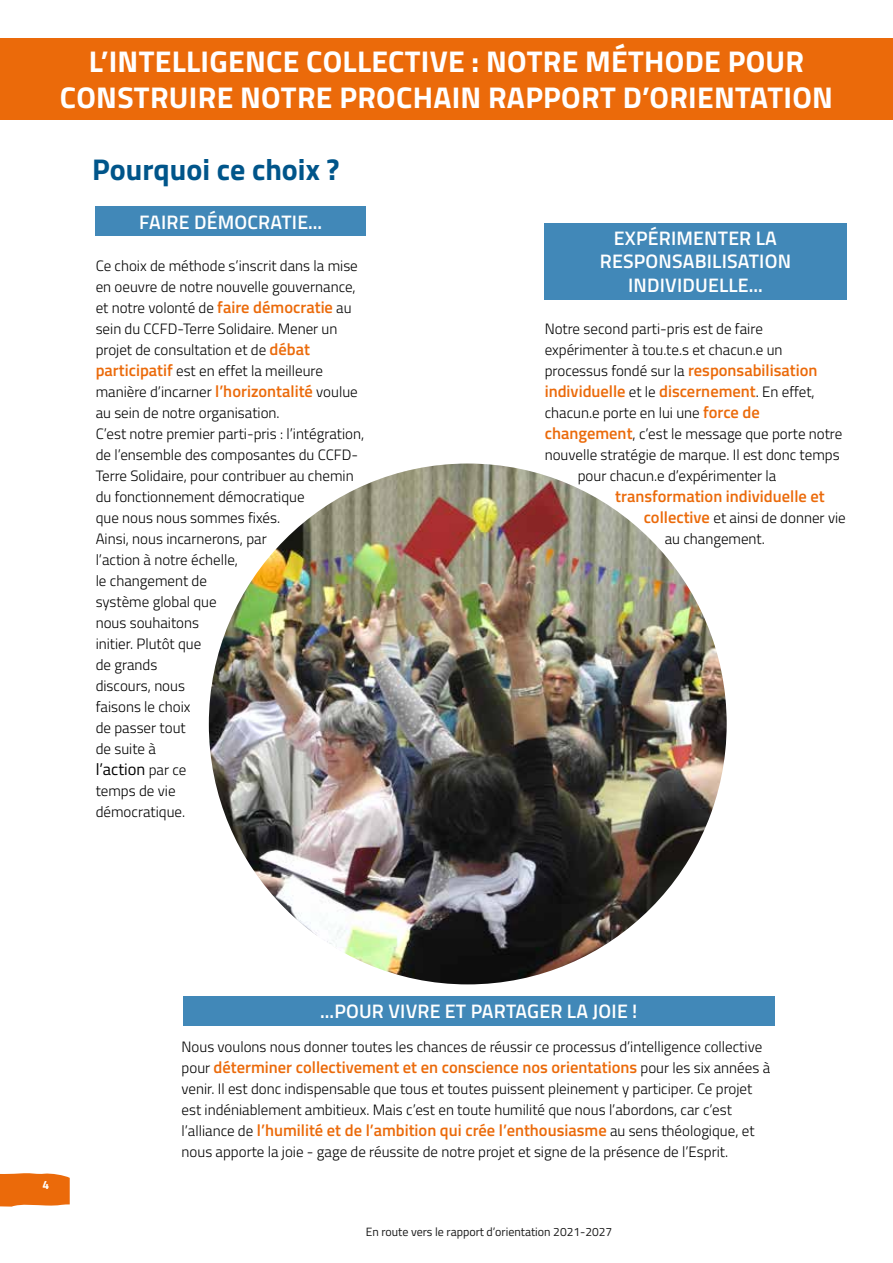
<style>
.page{position:relative;width:893px;height:1263px;background:#fff}
.page>*{position:absolute;margin:0;border:0;box-sizing:border-box;transform-origin:0 0}
.t1{font:700 30px/36px "Titillium Web";letter-spacing:.01em;color:#fff;text-align:center}
.t2{font:700 30px "Titillium Web";color:#00558a}
.t3{font:600 19.5px/23.4px "Titillium Web";letter-spacing:.01em;color:#fff;text-align:center}
.t4{font:600 16.5px "Titillium Web";color:#eb6a0a}
.t5{font:16.5px "Titillium Web";color:#000}
.t6{font:300 15px/21px "Titillium Web";color:#000}
.t7{font:12px "Titillium Web";color:#1a1a1a}
.t8{font:700 12px "Titillium Web";color:#fff}
.s1{font-weight:600;font-size:16.5px;color:#eb6a0a}
.s2{font-weight:300;font-size:15px}
.s3{font-weight:300;font-size:15px;color:#000}
</style>
<div class="page">
<svg style="left:0;top:1173px;width:70px;height:33px;background:#ec7218"></svg>
<img style="left:209px;top:463px;width:518px;height:521px">
<div style="left:0;top:38px;width:893px;height:82px;background:#eb6a0a"></div>
<div style="left:183px;top:996px;width:592px;height:29px;background:#4188b8"></div>
<div style="left:545px;top:223px;width:302px;height:76px;background:#4188b8"></div>
<div style="left:96px;top:207px;width:270px;height:29px;background:#4188b8"></div>
<h1 class="t1" style="left:60px;top:42px;width:774px">L’INTELLIGENCE COLLECTIVE : NOTRE MÉTHODE POUR<br>CONSTRUIRE NOTRE PROCHAIN RAPPORT D’ORIENTATION</h1>
<h1 class="t2" style="left:92px;top:147px;width:249px">Pourquoi ce choix ?</h1>
<h2 class="t3" style="left:139px;top:209px;width:185px">FAIRE DÉMOCRATIE...</h2>
<p class="t6" style="left:96px;top:254px;width:270px">Ce choix de méthode s’inscrit dans la mise en oeuvre de notre nouvelle gouvernance, et notre volonté de <span class="s1">faire démocratie</span> au sein du CCFD-Terre Solidaire. Mener un projet de consultation et de <span class="s1">débat participatif</span> est en effet la meilleure manière d’incarner <span class="s1">l’horizontalité</span> voulue au sein de notre organisation.<br>C’est notre premier parti-pris : l’intégration, de l’ensemble des composantes du CCFD-<br>Terre Solidaire, pour contribuer au chemin du fonctionnement démocratique<br>que nous nous sommes fixés.<br>Ainsi, nous incarnerons, par<br>l’action à notre échelle,<br>le changement de<br>système global que<br>nous souhaitons<br>initier. Plutôt que<br>de grands<br>discours, nous<br>faisons le choix<br>de passer tout<br>de suite à</p>
<p class="t5" style="left:96px;top:757px;width:92px">l’action <span class="s2">par ce</span></p>
<p class="t6" style="left:96px;top:779px;width:91px">temps de vie démocratique.</p>
<h2 class="t3" style="left:600px;top:225px;width:193px">EXPÉRIMENTER LA<br>RESPONSABILISATION<br>INDIVIDUELLE...</h2>
<p class="t6" style="left:545px;top:317px;width:274px">Notre second parti-pris est de faire expérimenter à tou.te.s et chacun.e un processus fondé sur la <span class="s1">responsabilisation</span></p>
<p class="t4" style="left:545px;top:379px;width:272px">individuelle <span class="s3">et le</span> discernement<span class="s3">. En effet,</span></p>
<p class="t6" style="left:545px;top:401px;width:217px">chacun.e porte en lui une <span class="s1">force de</span></p>
<p class="t6" style="left:545px;top:422px;width:299px"><span class="s1">changement</span>, c’est le message que porte notre</p>
<p class="t6" style="left:545px;top:443px;width:296px">nouvelle stratégie de marque. Il est donc temps</p>
<p class="t6" style="left:578px;top:464px;width:200px">pour chacun.e d’expérimenter la</p>
<p class="t4" style="left:615px;top:484px;width:211px">transformation individuelle et</p>
<p class="t6" style="left:665px;top:506px;width:183px;text-indent:-21px"><span class="s1">collective</span> et ainsi de donner vie au changement.</p>
<p class="t8" style="left:43px;top:1175px;width:8px">4</p>
<h2 class="t3" style="left:320px;top:998px;width:319px">...POUR VIVRE ET PARTAGER LA JOIE !</h2>
<p class="t6" style="left:182px;top:1036px;width:582px">Nous voulons nous donner toutes les chances de réussir ce processus d’intelligence collective</p>
<p class="t4" style="left:182px;top:1055px;width:590px"><span class="s3">pour</span> déterminer collectivement et en conscience nos orientations <span class="s3">pour les six années à</span></p>
<p class="t6" style="left:182px;top:1078px;width:572px">venir. Il est donc indispensable que tous et toutes puissent pleinement y participer. Ce projet est indéniablement ambitieux. Mais c’est en toute humilité que nous l’abordons, car c’est</p>
<p class="t4" style="left:182px;top:1118px;width:574px"><span class="s3">l’alliance de</span> l’humilité et de l’ambition qui crée l’enthousiasme <span class="s3">au sens théologique, et</span></p>
<p class="t6" style="left:182px;top:1141px;width:548px">nous apporte la joie - gage de réussite de notre projet et signe de la présence de l’Esprit.</p>
<p class="t7" style="left:366px;top:1223px;width:248px">En route vers le rapport d’orientation 2021-2027</p>
</div>
